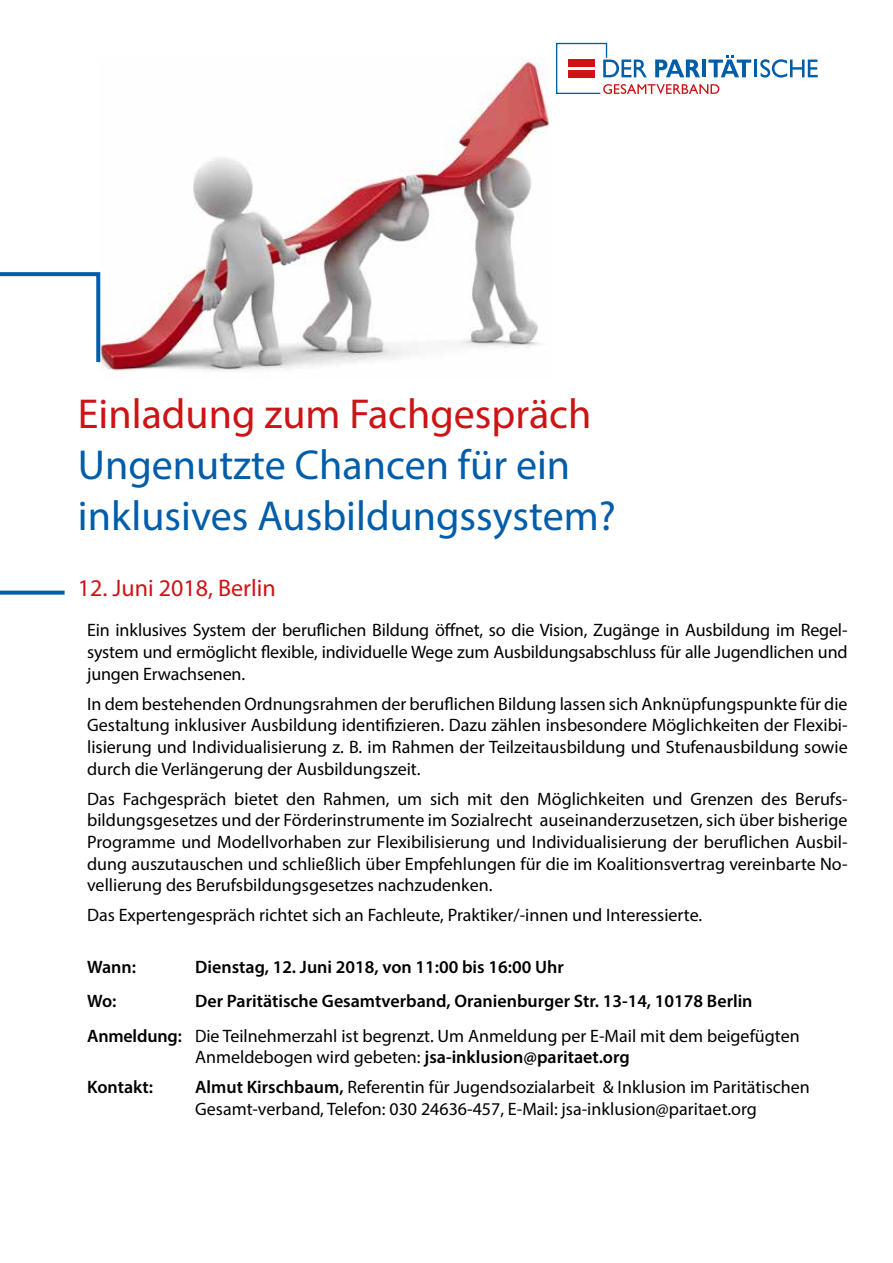
<style>
.page{position:relative;width:893px;height:1263px;background:#fff}
.page>*{position:absolute;margin:0;border:0;box-sizing:border-box;transform-origin:0 0}
.t1{font:42px/51px "Myriad Pro";color:#005da9}
.t2{font:42px "Myriad Pro";color:#cd1316}
.t3{font:24px "Myriad Pro";color:#cd1316}
.t4{font:18px/21.6px "Myriad Pro";color:#000;text-align:justify}
.t5{font:600 18px/34.3px "Myriad Pro";color:#000}
.s1{font-weight:400}
.s2{font-weight:600}
</style>
<div class="page">
<hr style="left:754px;top:60px;width:3px;height:17px;background:#005da9">
<svg style="left:760px;top:59px;width:58px;height:19px"></svg>
<svg style="left:556px;top:43px;width:195px;height:51px"></svg>
<img style="left:100px;top:57px;width:452px;height:314px">
<svg style="left:0;top:272px;width:100px;height:323px"></svg>
<h1 class="t2" style="left:78px;top:388px;width:515px">Einladung zum Fachgespräch</h1>
<h1 class="t1" style="left:78px;top:439px;width:539px">Ungenutzte Chancen für ein inklusives Ausbildungssystem?</h1>
<h2 class="t3" style="left:78px;top:573px;width:199px">12. Juni 2018, Berlin</h2>
<p class="t4" style="left:87px;top:619px;width:762px">Ein inklusives System der beruflichen Bildung öffnet, so die Vision, Zugänge in Ausbildung im Regel&shy;system und ermöglicht flexible, individuelle Wege zum Ausbildungsabschluss für alle Jugendlichen und jungen Erwachsenen.</p>
<p class="t4" style="left:87px;top:693px;width:762px">In dem bestehenden Ordnungsrahmen der beruflichen Bildung lassen sich Anknüpfungspunkte für die Gestaltung inklusiver Ausbildung identifizieren. Dazu zählen insbesondere Möglichkeiten der Flexibi&shy;lisierung und Individualisierung z. B. im Rahmen der Teilzeitausbildung und Stufenausbildung sowie durch die Verlängerung der Ausbildungszeit.</p>
<p class="t4" style="left:87px;top:787px;width:762px">Das Fachgespräch bietet den Rahmen, um sich mit den Möglichkeiten und Grenzen des Berufs&shy;bildungsgesetzes und der Förderinstrumente im Sozialrecht auseinanderzusetzen, sich über bisherige Programme und Modellvorhaben zur Flexibilisierung und Individualisierung der beruflichen Ausbil&shy;dung auszutauschen und schließlich über Empfehlungen für die im Koalitionsvertrag vereinbarte No&shy;vellierung des Berufsbildungsgesetzes nachzudenken.</p>
<p class="t4" style="left:87px;top:904px;width:617px">Das Expertengespräch richtet sich an Fachleute, Praktiker/-innen und Interessierte.</p>
<p class="t5" style="left:87px;top:949px;width:50px">Wann:</p>
<p class="t5" style="left:195px;top:949px;width:370px">Dienstag, 12. Juni 2018, von 11:00 bis 16:00 Uhr</p>
<p class="t5" style="left:87px;top:983px;width:31px">Wo:</p>
<p class="t5" style="left:87px;top:983px;width:714px;text-indent:108px">Der Paritätische Gesamtverband, Oranienburger Str. 13-14, 10178 Berlin<br>Anmeldung: <span class="s1">Die Teilnehmerzahl ist begrenzt. Um Anmeldung per E-Mail mit dem beigefügten</span></p>
<p class="t5" style="left:195px;top:1039px;width:436px"><span class="s1">Anmeldebogen wird gebeten:</span> jsa-inklusion@paritaet.org</p>
<p class="t5" style="left:87px;top:1070px;width:67px">Kontakt:</p>
<p class="t4" style="left:195px;top:1076px;width:616px"><span class="s2">Almut Kirschbaum,</span> Referentin für Jugendsozialarbeit &amp; Inklusion im Paritätischen<br>Gesamt-verband, Telefon: 030 24636-457, E-Mail: jsa-inklusion@paritaet.org</p>
</div>
